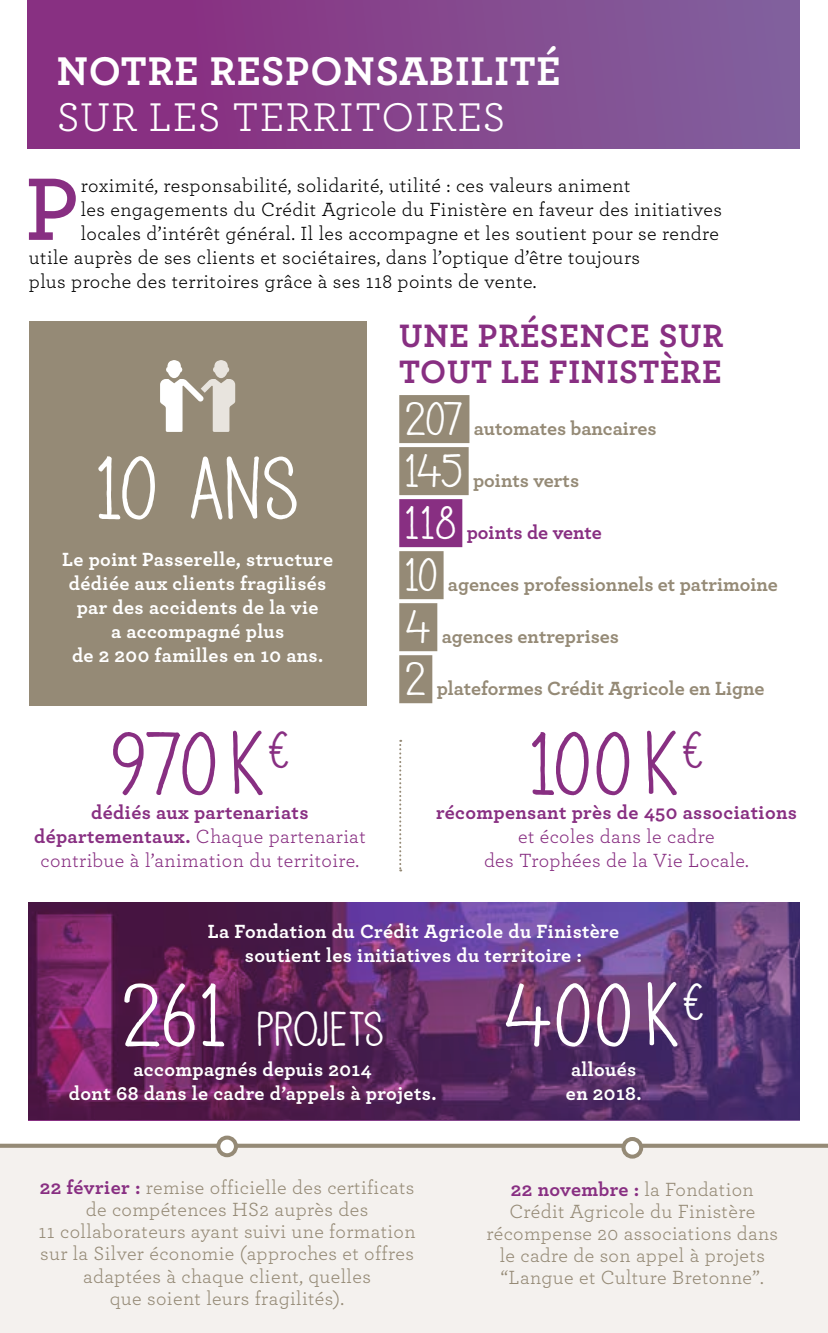
<style>
.page{position:relative;width:828px;height:1333px;background:#fff}
.page>*{position:absolute;margin:0;border:0;box-sizing:border-box;transform-origin:0 0}
.t1{font:600 93px "Archer";color:#882f82}
.t2{font:700 80px "Pisang";letter-spacing:-.065em;color:#882f82}
.t3{font:700 80px "Pisang";letter-spacing:-.025em;color:#fff}
.t4{font:700 44px "Pisang";letter-spacing:-.04em;color:#fff}
.t5{font:700 42px "Archer";letter-spacing:.02em;color:#fff}
.t6{font:42px "Archer";letter-spacing:.02em;color:#fff}
.t7{font:700 34px/36px "Archer";letter-spacing:.02em;color:#882f82}
.t8{font:20px/22px "Archer";letter-spacing:.02em;color:#958a76;text-align:center}
.t9{font:20px "Archer";letter-spacing:.02em;color:#000}
.t10{font:700 20px/24px "Archer";letter-spacing:.02em;color:#fff;text-align:center}
.t11{font:20px/24px "Archer";letter-spacing:.02em;color:#882f82;text-align:center}
.t12{font:700 20px "Archer";color:#958a76}
.t13{font:700 20px "Archer";letter-spacing:.015em;color:#882f82}
.s1{font-weight:700}
.s2{font-family:"Pisang";font-size:42px;color:#fff}
.s3{font-size:80px}
.s4{font-weight:700;color:#882f82}
</style>
<div class="page">
<div style="left:0;top:1143px;width:828px;height:189px;background:#f4f1ee"></div>
<div style="left:399px;top:395px;width:70px;height:48px;background:#958a76"></div>
<div style="left:399px;top:447px;width:70px;height:48px;background:#958a76"></div>
<div style="left:399px;top:499px;width:63px;height:48px;background:#882f82"></div>
<div style="left:399px;top:551px;width:44px;height:48px;background:#958a76"></div>
<div style="left:399px;top:603px;width:38px;height:48px;background:#958a76"></div>
<div style="left:399px;top:655px;width:33px;height:48px;background:#958a76"></div>
<div style="left:29px;top:322px;width:337px;height:384px;background:#958a76"></div>
<svg style="left:160px;top:360px;width:75px;height:72px"></svg>
<div style="left:27px;top:0;width:772px;height:149px;background:linear-gradient(to right,#89287d,#81619d)"></div>
<svg style="left:0;top:1143px;width:828px;height:4px;background:#a89e8e"></svg>
<svg style="left:399px;top:739px;width:2px;height:132px"></svg>
<img style="left:29px;top:902px;width:770px;height:217px">
<svg style="left:218px;top:1137px;width:18px;height:18px"></svg>
<div style="left:216px;top:1135px;width:22px;height:22px;border:4px solid #958a76;border-radius:50%"></div>
<svg style="left:623px;top:1138px;width:18px;height:18px"></svg>
<div style="left:621px;top:1136px;width:22px;height:22px;border:4px solid #958a76;border-radius:50%"></div>
<h3 class="t5" style="left:57px;top:38px;width:506px">NOTRE RESPONSABILITÉ</h3>
<h3 class="t6" style="left:57px;top:88px;width:450px">SUR LES TERRITOIRES</h3>
<h1 class="t1" style="left:25px;top:139px;width:56px">P</h1>
<p class="t9" style="left:81px;top:171px;width:551px">roximité, responsabilité, solidarité, utilité : ces valeurs animent</p>
<p class="t9" style="left:81px;top:195px;width:642px">les engagements du Crédit Agricole du Finistère en faveur des initiatives</p>
<p class="t9" style="left:81px;top:219px;width:639px">locales d’intérêt général. Il les accompagne et les soutient pour se rendre</p>
<p class="t9" style="left:29px;top:243px;width:612px">utile auprès de ses clients et sociétaires, dans l’optique d’être toujours</p>
<p class="t9" style="left:29px;top:267px;width:509px">plus proche des territoires grâce à ses 118 points de vente.</p>
<h2 class="t3" style="left:95px;top:433px;width:207px">10 ANS</h2>
<p class="t10" style="left:62px;top:546px;width:272px">Le point Passerelle, structure dédiée aux clients fragilisés par des accidents de la vie<br>a accompagné plus<br>de 2 200 familles en 10 ans.</p>
<h2 class="t2" style="left:109px;top:709px;width:183px">970 K<sup>€</sup></h2>
<p class="t11" style="left:34px;top:799px;width:333px"><span class="s1">dédiés aux partenariats départementaux.</span> Chaque partenariat contribue à l’animation du territoire.</p>
<h3 class="t7" style="left:399px;top:315px;width:326px">UNE PRÉSENCE SUR<br>TOUT LE FINISTÈRE</h3>
<p class="t12" style="left:404px;top:412px;width:254px"><span class="s2">207</span> automates bancaires</p>
<p class="t12" style="left:404px;top:464px;width:176px"><span class="s2">145</span> points verts</p>
<p class="t13" style="left:404px;top:516px;width:199px"><span class="s2">118</span> points de vente</p>
<p class="t12" style="left:404px;top:568px;width:375px"><span class="s2">10</span> agences professionnels et patrimoine</p>
<p class="t12" style="left:404px;top:620px;width:216px"><span class="s2">4</span> agences entreprises</p>
<p class="t12" style="left:404px;top:672px;width:361px"><span class="s2">2</span> plateformes Crédit Agricole en Ligne</p>
<h2 class="t2" style="left:528px;top:709px;width:178px">100K<sup>€</sup></h2>
<p class="t13" style="left:436px;top:796px;width:362px">récompensant près de 450 associations</p>
<p class="t11" style="left:484px;top:823px;width:266px">et écoles dans le cadre<br>des Trophées de la Vie Locale.</p>
<p class="t10" style="left:208px;top:917px;width:413px">La Fondation du Crédit Agricole du Finistère soutient les initiatives du territoire :</p>
<h3 class="t4" style="left:120px;top:999px;width:266px"><span class="s3">261</span> PROJETS</h3>
<p class="t10" style="left:69px;top:1055px;width:369px">accompagnés depuis 2014<br>dont 68 dans le cadre d’appels à projets.</p>
<h2 class="t3" style="left:502px;top:960px;width:205px">400K<sup>€</sup></h2>
<p class="t10" style="left:566px;top:1055px;width:77px;text-align:left">alloués en 2018.</p>
<p class="t8" style="left:39px;top:1175px;width:378px"><span class="s4">22 février :</span> remise officielle des certificats de compétences HS2 auprès des<br>11 collaborateurs ayant suivi une formation sur la Silver économie (approches et offres adaptées à chaque client, quelles<br>que soient leurs fragilités).</p>
<p class="t8" style="left:486px;top:1177px;width:293px"><span class="s4">22 novembre :</span> la Fondation<br>Crédit Agricole du Finistère récompense 20 associations dans le cadre de son appel à projets “Langue et Culture Bretonne”.</p>
</div>
